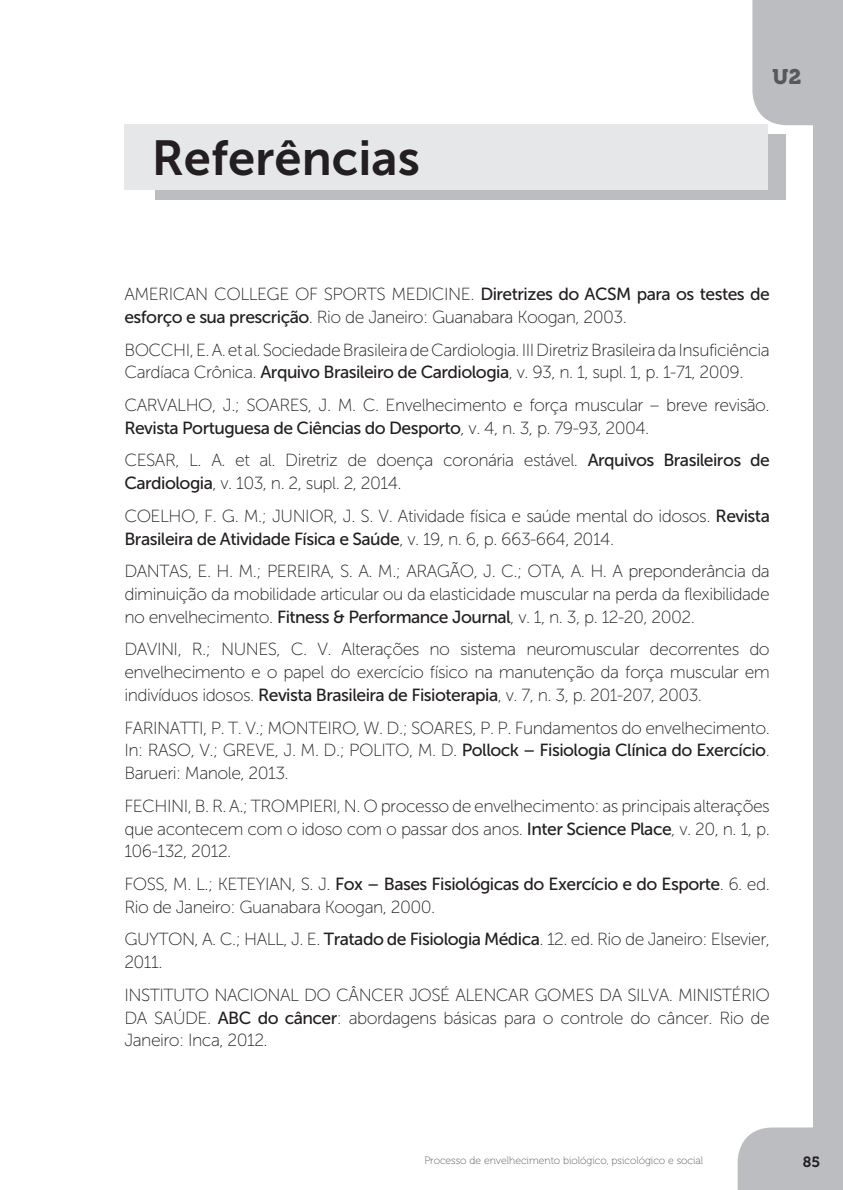
<style>
.page{position:relative;width:843px;height:1190px;background:#fff}
.page>*{position:absolute;margin:0;border:0;box-sizing:border-box;transform-origin:0 0}
.t1{font:49px "Museo Sans 700";color:#231f20}
.t2{font:21px "Museo 900";color:#57585a}
.t3{font:17.5px/22.8px "Museo Sans 100";letter-spacing:-.03em;color:#231f20}
.t4{font:17.5px "Museo Sans 500";letter-spacing:-.03em;color:#231f20}
.t5{font:14.7px "Museo 700";color:#231f20}
.t6{font:10.5px "Museo 100";color:#57585a}
.s1{font-family:"Museo Sans 500"}
.s2{font-family:"Museo Sans 100"}
</style>
<div class="page">
<svg style="left:737px;top:1127px;width:75px;height:63px;background:#c0c1c4"></svg>
<svg style="left:752px;top:0;width:60px;height:200px;fill:#bcbdc0"></svg>
<div style="left:812px;top:0;width:30px;height:1190px;background:#bcbdc0"></div>
<div style="left:155px;top:134px;width:630px;height:66px;background:#bcbdc0"></div>
<div style="left:124px;top:124px;width:643px;height:65px;background:#e6e7e9"></div>
<h1 class="t1" style="left:152px;top:130px;width:270px">Referências</h1>
<p class="t2" style="left:772px;top:65px;width:30px">U2</p>
<p class="t3" style="left:124px;top:283px;width:646px">AMERICAN COLLEGE OF SPORTS MEDICINE. <span class="s1">Diretrizes do ACSM para os testes de esforço e sua prescrição</span>. Rio de Janeiro: Guanabara Koogan, 2003.</p>
<p class="t3" style="left:124px;top:338px;width:646px">BOCCHI, E. A. et al. Sociedade Brasileira de Cardiologia. III Diretriz Brasileira da Insuficiência<br>Cardíaca Crônica. <span class="s1">Arquivo Brasileiro de Cardiologia</span>, v. 93, n. 1, supl. 1, p. 1-71, 2009.</p>
<p class="t3" style="left:124px;top:394px;width:646px">CARVALHO, J.; SOARES, J. M. C. Envelhecimento e força muscular – breve revisão.</p>
<p class="t4" style="left:124px;top:418px;width:526px">Revista Portuguesa de Ciências do Desporto<span class="s2">, v. 4, n. 3, p. 79-93, 2004.</span></p>
<p class="t3" style="left:124px;top:449px;width:646px">CESAR, L. A. et al. Diretriz de doença coronária estável. <span class="s1">Arquivos Brasileiros de<br>Cardiologia</span>, v. 103, n. 2, supl. 2, 2014.</p>
<p class="t3" style="left:124px;top:504px;width:646px">COELHO, F. G. M.; JUNIOR, J. S. V. Atividade física e saúde mental do idosos. <span class="s1">Revista</span></p>
<p class="t4" style="left:124px;top:529px;width:491px">Brasileira de Atividade Física e Saúde<span class="s2">, v. 19, n. 6, p. 663-664, 2014.</span></p>
<p class="t3" style="left:124px;top:560px;width:646px;text-align:justify">DANTAS, E. H. M.; PEREIRA, S. A. M.; ARAGÃO, J. C.; OTA, A. H. A preponderância da diminuição da mobilidade articular ou da elasticidade muscular na perda da flexibilidade no envelhecimento. <span class="s1">Fitness &amp; Performance Journal</span>, v. 1, n. 3, p. 12-20, 2002.</p>
<p class="t3" style="left:124px;top:638px;width:646px;text-align:justify">DAVINI, R.; NUNES, C. V. Alterações no sistema neuromuscular decorrentes do envelhecimento e o papel do exercício físico na manutenção da força muscular em indivíduos idosos. <span class="s1">Revista Brasileira de Fisioterapia</span>, v. 7, n. 3, p. 201-207, 2003.</p>
<p class="t3" style="left:124px;top:716px;width:646px;text-align:justify">FARINATTI, P. T. V.; MONTEIRO, W. D.; SOARES, P. P. Fundamentos do envelhecimento.<br>In: RASO, V.; GREVE, J. M. D.; POLITO, M. D. <span class="s1">Pollock – Fisiologia Clínica do Exercício</span>.<br>Barueri: Manole, 2013.</p>
<p class="t3" style="left:124px;top:794px;width:646px;text-align:justify">FECHINI, B. R. A.; TROMPIERI, N. O processo de envelhecimento: as principais alterações que acontecem com o idoso com o passar dos anos. <span class="s1">Inter Science Place</span>, v. 20, n. 1, p.<br>106-132, 2012.</p>
<p class="t4" style="left:124px;top:874px;width:646px"><span class="s2">FOSS, M. L.; KETEYIAN, S. J.</span> Fox – Bases Fisiológicas do Exercício e do Esporte<span class="s2">. 6. ed.</span></p>
<p class="t3" style="left:124px;top:890px;width:646px;line-height:32.7px">Rio de Janeiro: Guanabara Koogan, 2000.<br>GUYTON, A. C.; HALL, J. E. <span class="s1">Tratado de Fisiologia Médica</span>. 12. ed. Rio de Janeiro: Elsevier,</p>
<p class="t3" style="left:124px;top:946px;width:646px;line-height:32.7px">2011.<br>INSTITUTO NACIONAL DO CÂNCER JOSÉ ALENCAR GOMES DA SILVA. MINISTÉRIO</p>
<p class="t3" style="left:124px;top:1006px;width:646px">DA SAÚDE. <span class="s1">ABC do câncer</span>: abordagens básicas para o controle do câncer. Rio de<br>Janeiro: Inca, 2012.</p>
<p class="t6" style="left:424px;top:1155px;width:280px">Processo de envelhecimento biológico, psicológico e social</p>
<p class="t5" style="left:802px;top:1154px;width:19px">85</p>
</div>
